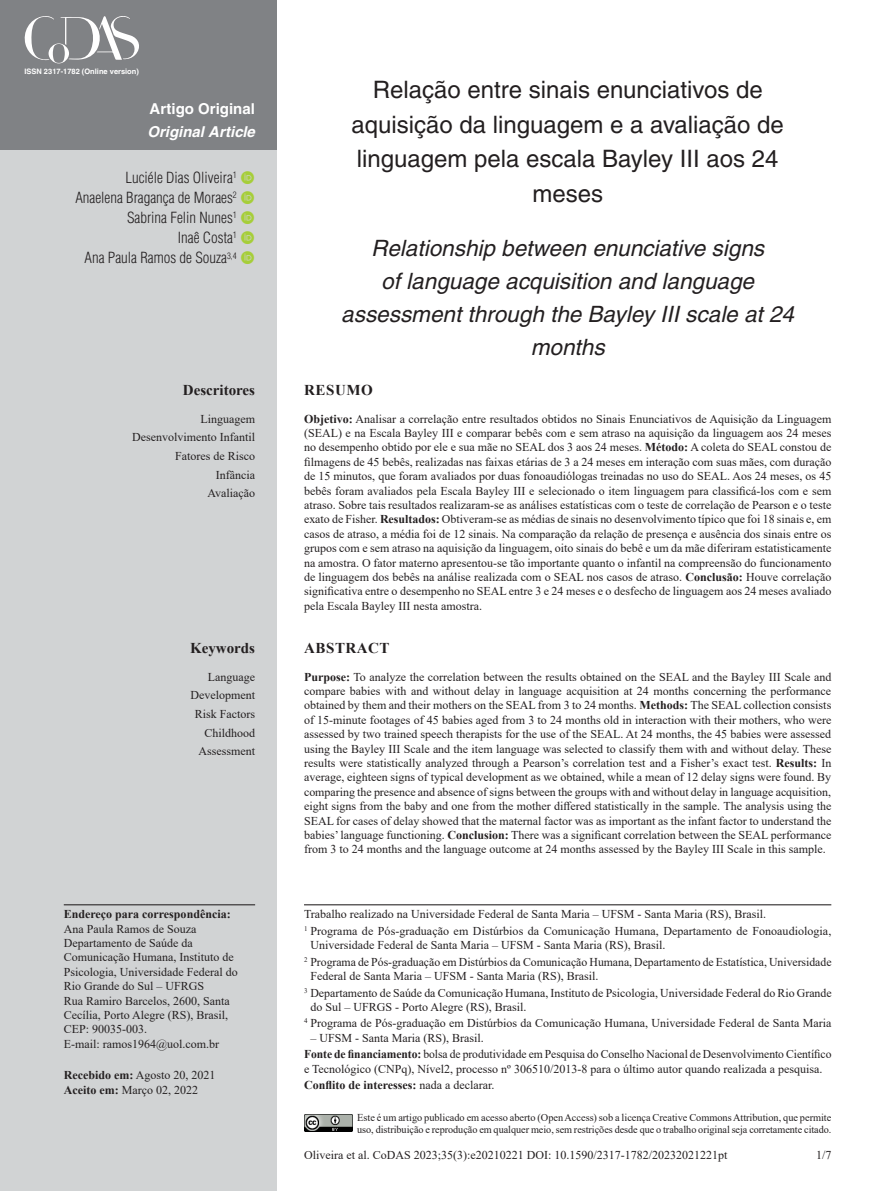
<style>
.page{position:relative;width:893px;height:1191px;background:#fff}
.page>*{position:absolute;margin:0;border:0;box-sizing:border-box;transform-origin:0 0}
.ArticleTitle{font:24px/34.5px "Helvetica";color:#231f20;text-align:center}
.ArticleTitle-Trans1{font:italic 22.5px/33px "Helvetica";color:#231f20;text-align:center}
.Authors{font:300 condensed 15px "Helvetica";color:#231f20}
.t1{font:italic 700 15px "Helvetica";color:#fff}
.t2{font:700 15px "Helvetica";color:#fff}
.KeywordsTitle{font:700 15px "Times New Roman";color:#231f20}
.KeywordsTitle-Trans1{font:700 15px "Times New Roman";color:#231f20}
.AbstractTitle-Trans1{font:700 15px "Times New Roman";letter-spacing:.035em;color:#231f20}
.AbstractTitle{font:700 15px "Times New Roman";letter-spacing:.035em;color:#231f20}
.Abstract{font:12px/14.4px "Times New Roman";color:#231f20;text-align:justify}
.Abstract-Trans1{font:12px/14.4px "Times New Roman";color:#231f20;text-align:justify}
.Affiliations{font:12px/14.4px "Times New Roman";color:#231f20}
.Correspondence{font:12px/14.4px "Times New Roman";color:#231f20}
.fnSupported-by{font:12px/14.4px "Times New Roman";color:#231f20}
.fnArticleOther{font:12px "Times New Roman";color:#231f20}
.Keywords{font:12px "Times New Roman";color:#231f20}
.Keywords-Trans1{font:12px "Times New Roman";color:#231f20}
.History{font:12px/14.4px "Times New Roman";color:#231f20}
.fnConflict{font:700 12px "Times New Roman";color:#231f20}
.pubNameFooter{font:10.5px/12.6px "Times New Roman";letter-spacing:-.005em;color:#231f20}
.t3{font:700 7.5px "Helvetica";color:#fff}
.s1{font-weight:700}
.s2{font-weight:400}
</style>
<div class="page">
<div style="left:0;top:149px;width:276px;height:1042px;background:#d1d3d4"></div>
<div style="left:0;top:0;width:276px;height:149px;background:#808285"></div>
<img style="left:304px;top:1114px;width:48px;height:17px">
<svg style="left:24px;top:16px;width:115px;height:48px"></svg>
<hr style="left:64px;top:904px;width:191px;height:1px;background:#231f20">
<hr style="left:304px;top:904px;width:527px;height:1px;background:#231f20">
<p class="t3" style="left:24px;top:66px;width:116px">ISSN 2317-1782 (Online version)</p>
<p class="t2" style="left:150px;top:100px;width:107px">Artigo Original</p>
<p class="t1" style="left:147px;top:122px;width:109px">Original Article</p>
<p class="Authors" style="left:125px;top:168px;width:113px">Luciéle Dias Oliveira<sup>1</sup></p>
<p class="Authors" style="left:75px;top:188px;width:163px">Anaelena Bragança de Moraes<sup>2</sup></p>
<p class="Authors" style="left:127px;top:208px;width:111px">Sabrina Felin Nunes<sup>1</sup></p>
<p class="Authors" style="left:178px;top:228px;width:60px">Inaê Costa<sup>1</sup></p>
<p class="Authors" style="left:85px;top:249px;width:154px">Ana Paula Ramos de Souza<sup>3,4</sup></p>
<p class="KeywordsTitle" style="left:183px;top:379px;width:74px">Descritores</p>
<p class="Keywords" style="left:200px;top:410px;width:56px">Linguagem</p>
<p class="Keywords" style="left:132px;top:429px;width:124px">Desenvolvimento Infantil</p>
<p class="Keywords" style="left:175px;top:447px;width:81px">Fatores de Risco</p>
<p class="Keywords" style="left:216px;top:466px;width:41px">Infância</p>
<p class="Keywords" style="left:207px;top:485px;width:49px">Avaliação</p>
<p class="KeywordsTitle-Trans1" style="left:190px;top:637px;width:66px">Keywords</p>
<p class="Keywords-Trans1" style="left:208px;top:668px;width:49px">Language</p>
<p class="Keywords-Trans1" style="left:190px;top:687px;width:66px">Development</p>
<p class="Keywords-Trans1" style="left:195px;top:705px;width:62px">Risk Factors</p>
<p class="Keywords-Trans1" style="left:204px;top:724px;width:52px">Childhood</p>
<p class="Keywords-Trans1" style="left:198px;top:742px;width:58px">Assessment</p>
<p class="Correspondence" style="left:64px;top:906px;width:175px"><span class="s1">Endereço para correspondência:<br></span>Ana Paula Ramos de Souza<br>Departamento de Saúde da<br>Comunicação Humana, Instituto de<br>Psicologia, Universidade Federal do<br>Rio Grande do Sul – UFRGS<br>Rua Ramiro Barcelos, 2600, Santa<br>Cecília, Porto Alegre (RS), Brasil,<br>CEP: 90035-003.<br>E-mail: ramos1964@uol.com.br</p>
<p class="History" style="left:64px;top:1067px;width:153px"><span class="s1">Recebido em:</span> Agosto 20, 2021<br><span class="s1">Aceito em:</span> Março 02, 2022</p>
<p class="ArticleTitle" style="left:351px;top:72px;width:434px">Relação entre sinais enunciativos de aquisição da linguagem e a avaliação de linguagem pela escala Bayley III aos 24 meses</p>
<p class="ArticleTitle-Trans1" style="left:341px;top:231px;width:454px">Relationship between enunciative signs<br>of language acquisition and language assessment through the Bayley III scale at 24 months</p>
<p class="AbstractTitle" style="left:304px;top:379px;width:70px">RESUMO</p>
<p class="Abstract" style="left:304px;top:411px;width:529px"><span class="s1">Objetivo:</span> Analisar a correlação entre resultados obtidos no Sinais Enunciativos de Aquisição da Linguagem (SEAL) e na Escala Bayley III e comparar bebês com e sem atraso na aquisição da linguagem aos 24 meses no desempenho obtido por ele e sua mãe no SEAL dos 3 aos 24 meses. <span class="s1">Método:</span> A coleta do SEAL constou de filmagens de 45 bebês, realizadas nas faixas etárias de 3 a 24 meses em interação com suas mães, com duração de 15 minutos, que foram avaliados por duas fonoaudiólogas treinadas no uso do SEAL. Aos 24 meses, os 45 bebês foram avaliados pela Escala Bayley III e selecionado o item linguagem para classificá-los com e sem atraso. Sobre tais resultados realizaram-se as análises estatísticas com o teste de correlação de Pearson e o teste exato de Fisher. <span class="s1">Resultados:</span> Obtiveram-se as médias de sinais no desenvolvimento típico que foi 18 sinais e, em casos de atraso, a média foi de 12 sinais. Na comparação da relação de presença e ausência dos sinais entre os grupos com e sem atraso na aquisição da linguagem, oito sinais do bebê e um da mãe diferiram estatisticamente na amostra. O fator materno apresentou-se tão importante quanto o infantil na compreensão do funcionamento de linguagem dos bebês na análise realizada com o SEAL nos casos de atraso. <span class="s1">Conclusão:</span> Houve correlação significativa entre o desempenho no SEAL entre 3 e 24 meses e o desfecho de linguagem aos 24 meses avaliado pela Escala Bayley III nesta amostra.</p>
<p class="AbstractTitle-Trans1" style="left:304px;top:637px;width:87px">ABSTRACT</p>
<p class="Abstract-Trans1" style="left:304px;top:669px;width:529px"><span class="s1">Purpose:</span> To analyze the correlation between the results obtained on the SEAL and the Bayley III Scale and compare babies with and without delay in language acquisition at 24 months concerning the performance obtained by them and their mothers on the SEAL from 3 to 24 months. <span class="s1">Methods:</span> The SEAL collection consists of 15-minute footages of 45 babies aged from 3 to 24 months old in interaction with their mothers, who were assessed by two trained speech therapists for the use of the SEAL. At 24 months, the 45 babies were assessed using the Bayley III Scale and the item language was selected to classify them with and without delay. These results were statistically analyzed through a Pearson’s correlation test and a Fisher’s exact test. <span class="s1">Results:</span> In average, eighteen signs of typical development as we obtained, while a mean of 12 delay signs were found. By comparing the presence and absence of signs between the groups with and without delay in language acquisition, eight signs from the baby and one from the mother differed statistically in the sample. The analysis using the SEAL for cases of delay showed that the maternal factor was as important as the infant factor to understand the babies’ language functioning. <span class="s1">Conclusion:</span> There was a significant correlation between the SEAL performance from 3 to 24 months and the language outcome at 24 months assessed by the Bayley III Scale in this sample.</p>
<p class="fnArticleOther" style="left:304px;top:905px;width:464px">Trabalho realizado na Universidade Federal de Santa Maria – UFSM - Santa Maria (RS), Brasil.</p>
<p class="Affiliations" style="left:310px;top:923px;width:522px;text-indent:-6px"><sup>1</sup> Programa de Pós-graduação em Distúrbios da Comunicação Humana, Departamento de Fonoaudiologia,<br>Universidade Federal de Santa Maria – UFSM - Santa Maria (RS), Brasil.</p>
<p class="Affiliations" style="left:310px;top:954px;width:523px;text-indent:-6px"><sup>2</sup> Programa de Pós-graduação em Distúrbios da Comunicação Humana, Departamento de Estatística, Universidade<br>Federal de Santa Maria – UFSM - Santa Maria (RS), Brasil.</p>
<p class="Affiliations" style="left:310px;top:985px;width:523px;text-indent:-6px"><sup>3</sup> Departamento de Saúde da Comunicação Humana, Instituto de Psicologia, Universidade Federal do Rio Grande do Sul – UFRGS - Porto Alegre (RS), Brasil.</p>
<p class="Affiliations" style="left:304px;top:1015px;width:529px"><sup>4</sup> Programa de Pós-graduação em Distúrbios da Comunicação Humana, Universidade Federal de Santa Maria</p>
<p class="Affiliations" style="left:310px;top:1030px;width:175px">– UFSM - Santa Maria (RS), Brasil.</p>
<p class="fnSupported-by" style="left:304px;top:1046px;width:529px"><span class="s1">Fonte de financiamento:</span> bolsa de produtividade em Pesquisa do Conselho Nacional de Desenvolvimento Científico e Tecnológico (CNPq), Nível2, processo nº 306510/2013-8 para o último autor quando realizada a pesquisa.</p>
<p class="fnConflict" style="left:304px;top:1076px;width:192px">Conflito de interesses: <span class="s2">nada a declarar.</span></p>
<p class="pubNameFooter" style="left:357px;top:1110px;width:476px">Este é um artigo publicado em acesso aberto (Open Access) sob a licença Creative Commons Attribution, que permite uso, distribuição e reprodução em qualquer meio, sem restrições desde que o trabalho original seja corretamente citado.</p>
<p class="Abstract" style="left:304px;top:1147px;width:425px">Oliveira et al. CoDAS 2023;35(3):e20210221 DOI: 10.1590/2317-1782/20232021221pt</p>
<p class="Abstract" style="left:816px;top:1147px;width:17px">1/7</p>
</div>
